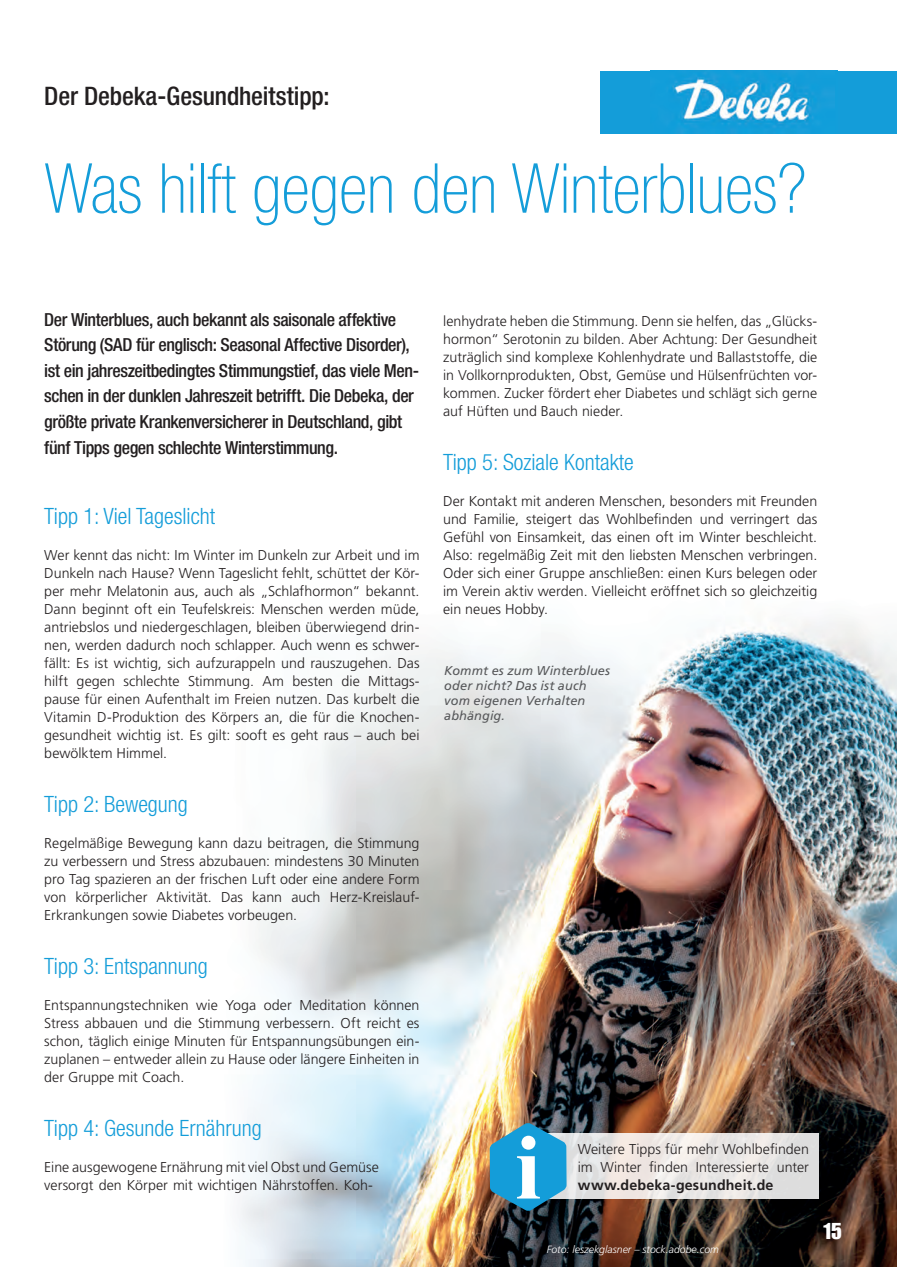
<style>
.page{position:relative;width:897px;height:1267px;background:#fff}
.page>*{position:absolute;margin:0;border:0;box-sizing:border-box;transform-origin:0 0}
.Headline_46pt__Standard{font:100 condensed 69px "Helvetica Neue LT Std";color:#149dd9}
.Dachzeile__Standard{font:500 condensed 25.5px "Helvetica Neue LT Std";letter-spacing:-.005em;color:#231f20}
.Zwischenüberschrift{font:300 condensed 22.5px "Helvetica Neue LT Std";color:#149dd9}
.Seitenzahl_ungerade{font:22.5px "Impact LT Std";color:#fff}
.Anlauf{font:500 condensed 18px/25.5px "Helvetica Neue LT Std";letter-spacing:-.025em;color:#231f20}
.Fließtext{font:300 14.25px/18px "Frutiger LT Std";color:#231f20;text-align:justify}
.BU{font:italic 12.75px/15.3px "Frutiger LT Std";letter-spacing:.01em;color:#57585a}
.Fotonachweis{font:italic 300 10.5px "Frutiger LT Std";color:#fff}
.s1{font-weight:700}
</style>
<div class="page">
<img style="left:239px;top:620px;width:657px;height:646px">
<svg style="left:566px;top:1133px;width:252px;height:65px;background:#e7e4e3"></svg>
<img style="left:489px;top:1122px;width:77px;height:88px">
<div style="left:600px;top:71px;width:296px;height:62px;background:#149dd9"></div>
<img style="left:670px;top:73px;width:158px;height:60px">
<p class="Dachzeile__Standard" style="left:44px;top:81px;width:287px">Der Debeka-Gesundheitstipp:</p>
<p class="Headline_46pt__Standard" style="left:44px;top:150px;width:763px">Was hilft gegen den Winterblues?</p>
<p class="Anlauf" style="left:44px;top:306px;width:376px">Der Winterblues, auch bekannt als saisonale affektive Störung (SAD für englisch: Seasonal Affective Disorder), ist ein jahreszeitbedingtes Stimmungstief, das viele Men&shy;schen in der dunklen Jahreszeit betrifft. Die Debeka, der größte private Krankenversicherer in Deutschland, gibt fünf Tipps gegen schlechte Winterstimmung.</p>
<p class="Zwischenüberschrift" style="left:44px;top:503px;width:172px">Tipp 1: Viel Tageslicht</p>
<p class="Fließtext" style="left:44px;top:546px;width:377px">Wer kennt das nicht: Im Winter im Dunkeln zur Arbeit und im Dunkeln nach Hause? Wenn Tageslicht fehlt, schüttet der Kör&shy;per mehr Melatonin aus, auch als „Schlafhormon“ bekannt.<br>Dann beginnt oft ein Teufelskreis: Menschen werden müde, antriebslos und niedergeschlagen, bleiben überwiegend drin&shy;nen, werden dadurch noch schlapper. Auch wenn es schwer&shy;fällt: Es ist wichtig, sich aufzurappeln und rauszugehen. Das hilft gegen schlechte Stimmung. Am besten die Mittags&shy;pause für einen Aufenthalt im Freien nutzen. Das kurbelt die Vitamin D-Produktion des Körpers an, die für die Knochen&shy;gesundheit wichtig ist. Es gilt: sooft es geht raus – auch bei bewölktem Himmel.</p>
<p class="Zwischenüberschrift" style="left:44px;top:791px;width:145px">Tipp 2: Bewegung</p>
<p class="Fließtext" style="left:44px;top:834px;width:377px">Regelmäßige Bewegung kann dazu beitragen, die Stimmung zu verbessern und Stress abzubauen: mindestens 30 Minuten pro Tag spazieren an der frischen Luft oder eine andere Form von körperlicher Aktivität. Das kann auch Herz-Kreislauf-Erkrankungen sowie Diabetes vorbeugen.</p>
<p class="Zwischenüberschrift" style="left:44px;top:953px;width:165px">Tipp 3: Entspannung</p>
<p class="Fließtext" style="left:44px;top:996px;width:377px">Entspannungstechniken wie Yoga oder Meditation können Stress abbauen und die Stimmung verbessern. Oft reicht es schon, täglich einige Minuten für Entspannungsübungen ein&shy;zuplanen – entweder allein zu Hause oder längere Einheiten in der Gruppe mit Coach.</p>
<p class="Zwischenüberschrift" style="left:44px;top:1115px;width:219px">Tipp 4: Gesunde Ernährung</p>
<p class="Fließtext" style="left:44px;top:1158px;width:336px">Eine ausgewogene Ernährung mit viel Obst und Gemüse versorgt den Körper mit wichtigen Nährstoffen. Koh-</p>
<p class="Fließtext" style="left:443px;top:312px;width:375px">lenhydrate heben die Stimmung. Denn sie helfen, das „Glücks&shy;hormon“ Serotonin zu bilden. Aber Achtung: Der Gesundheit zuträglich sind komplexe Kohlenhydrate und Ballaststoffe, die in Vollkornprodukten, Obst, Gemüse und Hülsenfrüchten vor&shy;kommen. Zucker fördert eher Diabetes und schlägt sich gerne auf Hüften und Bauch nieder.</p>
<p class="Zwischenüberschrift" style="left:443px;top:449px;width:192px">Tipp 5: Soziale Kontakte</p>
<p class="Fließtext" style="left:443px;top:492px;width:375px">Der Kontakt mit anderen Menschen, besonders mit Freunden und Familie, steigert das Wohlbefinden und verringert das Gefühl von Einsamkeit, das einen oft im Winter beschleicht.<br>Also: regelmäßig Zeit mit den liebsten Menschen verbringen.<br>Oder sich einer Gruppe anschließen: einen Kurs belegen oder im Verein aktiv werden. Vielleicht eröffnet sich so gleichzeitig ein neues Hobby.</p>
<p class="BU" style="left:444px;top:662px;width:167px">Kommt es zum Winterblues oder nicht? Das ist auch vom eigenen Verhalten abhängig.</p>
<p class="Fließtext" style="left:577px;top:1140px;width:233px">Weitere Tipps für mehr Wohlbefinden im Winter finden Interessierte unter <span class="s1">www.debeka-gesundheit.de</span></p>
<p class="Fotonachweis" style="left:546px;top:1242px;width:174px">Foto: leszekglasner – stock.adobe.com</p>
<p class="Seitenzahl_ungerade" style="left:822px;top:1218px;width:21px">15</p>
</div>
